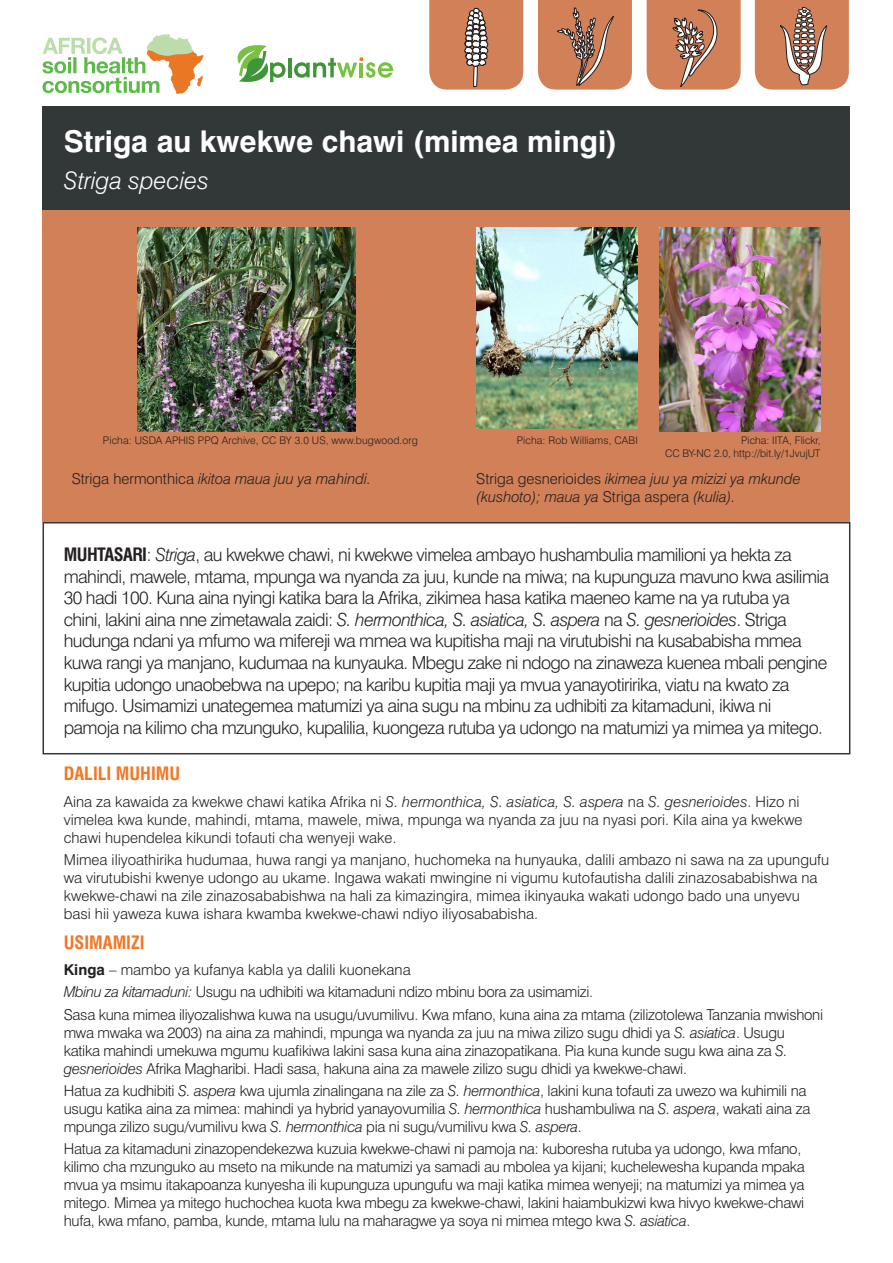
<style>
.page{position:relative;width:893px;height:1263px;background:#fff}
.page>*{position:absolute;margin:0;border:0;box-sizing:border-box;transform-origin:0 0}
.Disease_Title{font:700 30px "Swiss 721 BT";color:#fff}
.Disease_Title-2{font:italic 300 24px "Swiss 721 BT";color:#fff}
.Summery_Text{font:300 18px/21.6px "Swiss 721 BT";letter-spacing:-.035em;color:#231f20}
.Orange_Headings{font:700 condensed 18px "Swiss 721 BT";color:#f57523}
.Body_Text{font:300 15px/18px "Swiss 721 BT";letter-spacing:-.02em;color:#231f20}
.Body_Text-2{font:300 15px/18px "Swiss 721 BT";color:#231f20}
.image_caption{font:italic 300 15px/18px "Swiss 721 BT";color:#231f20}
.Image_credit{font:300 10.5px/12.6px "Swiss 721 BT";letter-spacing:.01em;color:#231f20;text-align:right}
.s1{font-style:normal}
.s2{font-weight:700;font-stretch:condensed}
.s3{font-style:italic}
.s4{font-weight:700}
</style>
<div class="page">
<svg style="left:43px;top:34px;width:160px;height:60px"></svg>
<hr style="left:288px;top:58px;width:4px;height:19px;background:#3f9537">
<svg style="left:294px;top:57px;width:99px;height:21px"></svg>
<svg style="left:238px;top:45px;width:48px;height:37px"></svg>
<div style="left:43px;top:106px;width:807px;height:104px;background:#323738"></div>
<div style="left:43px;top:522px;width:807px;height:232px;border:2px solid #323738"></div>
<div style="left:43px;top:210px;width:807px;height:312px;background:#d18057"></div>
<img style="left:138px;top:227px;width:218px;height:204px">
<img style="left:476px;top:227px;width:162px;height:202px">
<img style="left:659px;top:227px;width:162px;height:204px">
<svg style="left:755px;top:0;width:94px;height:90px;background:#c68666"></svg>
<svg style="left:429px;top:0;width:94px;height:90px;background:#c88462"></svg>
<svg style="left:538px;top:0;width:94px;height:90px;background:#c37e5b"></svg>
<svg style="left:647px;top:0;width:94px;height:90px;background:#c68260"></svg>
<p class="Disease_Title" style="left:64px;top:123px;width:555px">Striga au kwekwe chawi (mimea mingi)</p>
<p class="Disease_Title-2" style="left:64px;top:166px;width:147px">Striga species</p>
<p class="Image_credit" style="left:103px;top:434px;width:316px">Picha: USDA APHIS PPQ Archive, CC BY 3.0 US, www.bugwood.org</p>
<p class="Image_credit" style="left:517px;top:434px;width:123px">Picha: Rob Williams, CABI</p>
<p class="Image_credit" style="left:665px;top:434px;width:157px">Picha: IITA, Flickr,<br>CC BY-NC 2.0, http://bit.ly/1JvujUT</p>
<p class="image_caption" style="left:72px;top:470px;width:301px"><span class="s1">Striga hermonthica</span> ikitoa maua juu ya mahindi.</p>
<p class="image_caption" style="left:476px;top:470px;width:326px"><span class="s1">Striga gesnerioides</span> ikimea juu ya mizizi ya mkunde (kushoto); maua ya <span class="s1">Striga aspera</span> (kulia).</p>
<p class="Summery_Text" style="left:64px;top:543px;width:767px"><span class="s2">MUHTASARI</span>: <span class="s3">Striga</span>, au kwekwe chawi, ni kwekwe vimelea ambayo hushambulia mamilioni ya hekta za mahindi, mawele, mtama, mpunga wa nyanda za juu, kunde na miwa; na kupunguza mavuno kwa asilimia 30 hadi 100. Kuna aina nyingi katika bara la Afrika, zikimea hasa katika maeneo kame na ya rutuba ya chini, lakini aina nne zimetawala zaidi: <span class="s3">S. hermonthica, S. asiatica, S. aspera</span> na <span class="s3">S. gesnerioides</span>. Striga hudunga ndani ya mfumo wa mifereji wa mmea wa kupitisha maji na virutubishi na kusababisha mmea kuwa rangi ya manjano, kudumaa na kunyauka. Mbegu zake ni ndogo na zinaweza kuenea mbali pengine kupitia udongo unaobebwa na upepo; na karibu kupitia maji ya mvua yanayotiririka, viatu na kwato za mifugo. Usimamizi unategemea matumizi ya aina sugu na mbinu za udhibiti za kitamaduni, ikiwa ni pamoja na kilimo cha mzunguko, kupalilia, kuongeza rutuba ya udongo na matumizi ya mimea ya mitego.</p>
<p class="Orange_Headings" style="left:64px;top:763px;width:118px">DALILI MUHIMU</p>
<p class="Body_Text-2" style="left:64px;top:792px;width:740px">Aina za kawaida za kwekwe chawi katika Afrika ni <span class="s3">S. hermonthica, S. asiatica, S. aspera</span> na <span class="s3">S. gesnerioides</span>. Hizo ni vimelea kwa kunde, mahindi, mtama, mawele, miwa, mpunga wa nyanda za juu na nyasi pori. Kila aina ya kwekwe chawi hupendelea kikundi tofauti cha wenyeji wake.</p>
<p class="Body_Text-2" style="left:64px;top:850px;width:767px">Mimea iliyoathirika hudumaa, huwa rangi ya manjano, huchomeka na hunyauka, dalili ambazo ni sawa na za upungufu wa virutubishi kwenye udongo au ukame. Ingawa wakati mwingine ni vigumu kutofautisha dalili zinazosababishwa na kwekwe-chawi na zile zinazosababishwa na hali za kimazingira, mimea ikinyauka wakati udongo bado una unyevu basi hii yaweza kuwa ishara kwamba kwekwe-chawi ndiyo iliyosababisha.</p>
<p class="Orange_Headings" style="left:64px;top:931px;width:82px">USIMAMIZI</p>
<p class="Body_Text-2" style="left:64px;top:960px;width:348px"><span class="s4">Kinga</span> – mambo ya kufanya kabla ya dalili kuonekana</p>
<p class="Body_Text" style="left:64px;top:983px;width:531px"><span class="s3">Mbinu za kitamaduni:</span> Usugu na udhibiti wa kitamaduni ndizo mbinu bora za usimamizi.</p>
<p class="Body_Text" style="left:64px;top:1005px;width:761px">Sasa kuna mimea iliyozalishwa kuwa na usugu/uvumilivu. Kwa mfano, kuna aina za mtama (zilizotolewa Tanzania mwishoni mwa mwaka wa 2003) na aina za mahindi, mpunga wa nyanda za juu na miwa zilizo sugu dhidi ya <span class="s3">S. asiatica</span>. Usugu katika mahindi umekuwa mgumu kuafikiwa lakini sasa kuna aina zinazopatikana. Pia kuna kunde sugu kwa aina za <span class="s3">S. gesnerioides</span> Afrika Magharibi. Hadi sasa, hakuna aina za mawele zilizo sugu dhidi ya kwekwe-chawi.</p>
<p class="Body_Text" style="left:64px;top:1081px;width:748px">Hatua za kudhibiti <span class="s3">S. aspera</span> kwa ujumla zinalingana na zile za <span class="s3">S. hermonthica</span>, lakini kuna tofauti za uwezo wa kuhimili na usugu katika aina za mimea: mahindi ya hybrid yanayovumilia <span class="s3">S. hermonthica</span> hushambuliwa na <span class="s3">S. aspera</span>, wakati aina za mpunga zilizo sugu/vumilivu kwa <span class="s3">S. hermonthica</span> pia ni sugu/vumilivu kwa <span class="s3">S. aspera</span>.</p>
<p class="Body_Text" style="left:64px;top:1139px;width:742px">Hatua za kitamaduni zinazopendekezwa kuzuia kwekwe-chawi ni pamoja na: kuboresha rutuba ya udongo, kwa mfano, kilimo cha mzunguko au mseto na mikunde na matumizi ya samadi au mbolea ya kijani; kuchelewesha kupanda mpaka mvua ya msimu itakapoanza kunyesha ili kupunguza upungufu wa maji katika mimea wenyeji; na matumizi ya mimea ya mitego. Mimea ya mitego huchochea kuota kwa mbegu za kwekwe-chawi, lakini haiambukizwi kwa hivyo kwekwe-chawi hufa, kwa mfano, pamba, kunde, mtama lulu na maharagwe ya soya ni mimea mtego kwa <span class="s3">S. asiatica</span>.</p>
</div>
